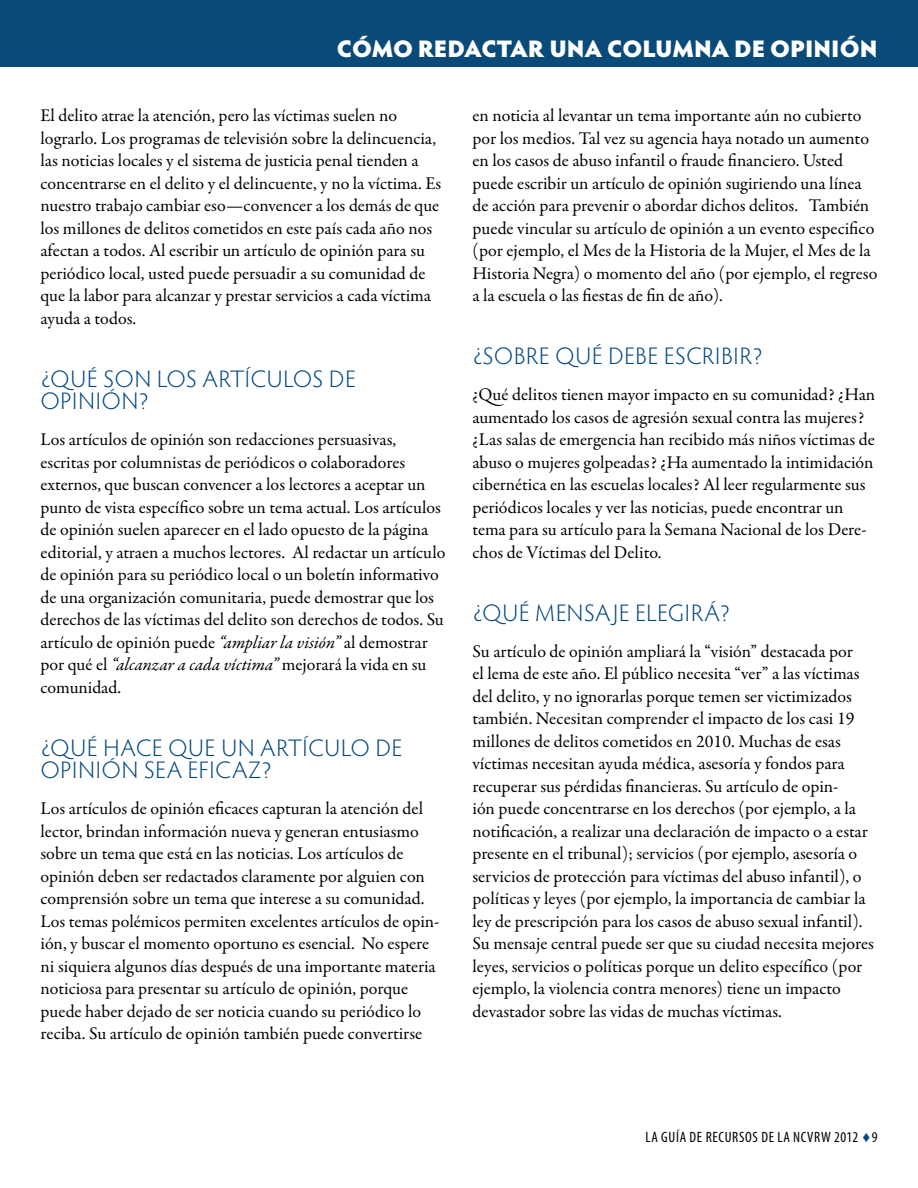
<style>
.page{position:relative;width:918px;height:1188px;background:#fff}
.page>*{position:absolute;margin:0;border:0;box-sizing:border-box;transform-origin:0 0}
.t1{font:300 24px/22.5px "Hypatia Sans Pro";letter-spacing:.035em;color:#00467f}
.t2{font:900 24px "Hypatia Sans Pro";letter-spacing:-.005em;color:#fff}
.t3{font:18px/22.5px "Garamond Premr Pro";color:#000}
.t4{font:condensed 15px "Myriad Pro";letter-spacing:.045em;color:#000}
.s1{font-style:italic}
.s2{font-family:"Century";font-stretch:normal;color:#00467f}
</style>
<div class="page">
<div style="left:0;top:0;width:918px;height:68px;background:#0a4a79"></div>
<p class="t2" style="left:337px;top:30px;width:542px">CÓMO REDACTAR UNA COLUMNA DE OPINIÓN</p>
<p class="t3" style="left:40px;top:105px;width:402px">El delito atrae la atención, pero las víctimas suelen no lograrlo. Los programas de televisión sobre la delincuencia, las noticias locales y el sistema de justicia penal tienden a concentrarse en el delito y el delincuente, y no la víctima. Es nuestro trabajo cambiar eso—convencer a los demás de que los millones de delitos cometidos en este país cada año nos afectan a todos. Al escribir un artículo de opinión para su periódico local, usted puede persuadir a su comunidad de que la labor para alcanzar y prestar servicios a cada víctima ayuda a todos.</p>
<h2 class="t1" style="left:40px;top:367px;width:317px">¿QUÉ SON LOS ARTÍCULOS DE<br>OPINIÓN?</h2>
<p class="t3" style="left:40px;top:429px;width:406px">Los artículos de opinión son redacciones persuasivas, escritas por columnistas de periódicos o colaboradores externos, que buscan convencer a los lectores a aceptar un punto de vista específico sobre un tema actual. Los artículos de opinión suelen aparecer en el lado opuesto de la página editorial, y atraen a muchos lectores. Al redactar un artículo de opinión para su periódico local o un boletín informativo de una organización comunitaria, puede demostrar que los derechos de las víctimas del delito son derechos de todos. Su artículo de opinión puede <span class="s1">“ampliar la visión”</span> al demostrar por qué el <span class="s1">“alcanzar a cada víctima”</span> mejorará la vida en su comunidad.</p>
<h2 class="t1" style="left:40px;top:736px;width:363px">¿QUÉ HACE QUE UN ARTÍCULO DE<br>OPINIÓN SEA EFICAZ?</h2>
<p class="t3" style="left:40px;top:798px;width:400px">Los artículos de opinión eficaces capturan la atención del lector, brindan información nueva y generan entusiasmo sobre un tema que está en las noticias. Los artículos de opinión deben ser redactados claramente por alguien con comprensión sobre un tema que interese a su comunidad.<br>Los temas polémicos permiten excelentes artículos de opin&shy;ión, y buscar el momento oportuno es esencial. No espere ni siquiera algunos días después de una importante materia noticiosa para presentar su artículo de opinión, porque puede haber dejado de ser noticia cuando su periódico lo reciba. Su artículo de opinión también puede convertirse</p>
<p class="t3" style="left:472px;top:105px;width:406px">en noticia al levantar un tema importante aún no cubierto por los medios. Tal vez su agencia haya notado un aumento en los casos de abuso infantil o fraude financiero. Usted puede escribir un artículo de opinión sugiriendo una línea de acción para prevenir o abordar dichos delitos. También puede vincular su artículo de opinión a un evento especifico (por ejemplo, el Mes de la Historia de la Mujer, el Mes de la Historia Negra) o momento del año (por ejemplo, el regreso a la escuela o las fiestas de fin de año).</p>
<h2 class="t1" style="left:472px;top:344px;width:292px">¿SOBRE QUÉ DEBE ESCRIBIR?</h2>
<p class="t3" style="left:472px;top:384px;width:404px">¿Qué delitos tienen mayor impacto en su comunidad? ¿Han aumentado los casos de agresión sexual contra las mujeres? ¿Las salas de emergencia han recibido más niños víctimas de abuso o mujeres golpeadas? ¿Ha aumentado la intimidación cibernética en las escuelas locales? Al leer regularmente sus periódicos locales y ver las noticias, puede encontrar un tema para su artículo para la Semana Nacional de los Dere&shy;chos de Víctimas del Delito.</p>
<h2 class="t1" style="left:472px;top:601px;width:260px">¿QUÉ MENSA JE ELEGIRÁ?</h2>
<p class="t3" style="left:472px;top:640px;width:403px">Su artículo de opinión ampliará la “visión” destacada por<br>el lema de este año. El público necesita “ver” a las víctimas del delito, y no ignorarlas porque temen ser victimizados también. Necesitan comprender el impacto de los casi 19 millones de delitos cometidos en 2010. Muchas de esas víctimas necesitan ayuda médica, asesoría y fondos para recuperar sus pérdidas financieras. Su artículo de opin-<br>ión puede concentrarse en los derechos (por ejemplo, a la notificación, a realizar una declaración de impacto o a estar presente en el tribunal); servicios (por ejemplo, asesoría o servicios de protección para víctimas del abuso infantil), o políticas y leyes (por ejemplo, la importancia de cambiar la ley de prescripción para los casos de abuso sexual infantil).<br>Su mensaje central puede ser que su ciudad necesita mejores leyes, servicios o políticas porque un delito específico (por ejemplo, la violencia contra menores) tiene un impacto devastador sobre las vidas de muchas víctimas.</p>
<p class="t4" style="left:645px;top:1128px;width:233px">LA GUÍA DE RECURSOS DE LA NCVRW 2012 <span class="s2">♦</span>9</p>
</div>
